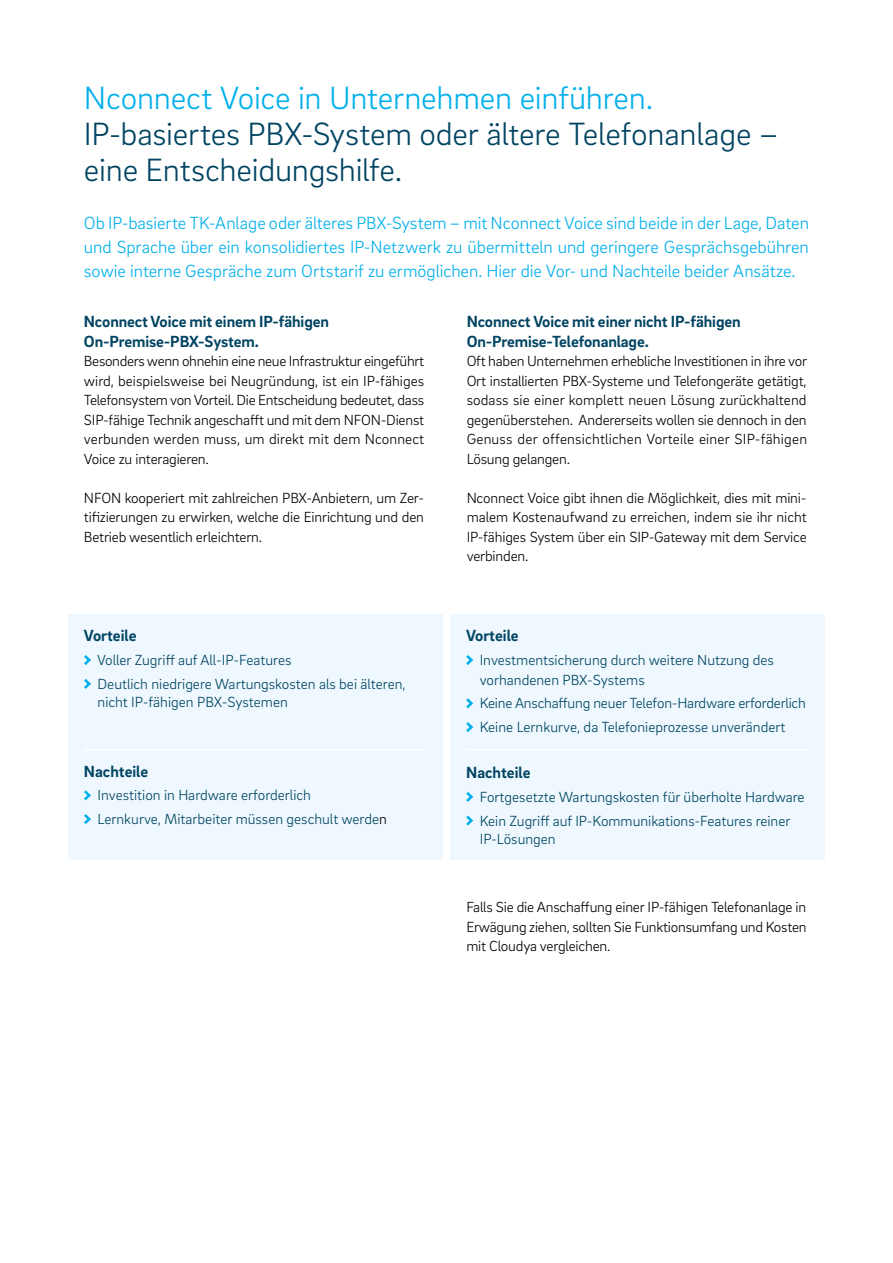
<style>
.page{position:relative;width:893px;height:1263px;background:#fff}
.page>*{position:absolute;margin:0;border:0;box-sizing:border-box;transform-origin:0 0}
.t1{font:300 33px/36px "Brix Sans";letter-spacing:-.01em;color:#004462}
.t2{font:300 33px "Brix Sans";letter-spacing:-.01em;color:#00b0eb}
.t3{font:300 18px/24px "Brix Sans";letter-spacing:-.005em;color:#00b0eb;text-align:justify}
.t4{font:700 16.5px/19.5px "Brix Sans";letter-spacing:-.005em;color:#004462}
.t5{font:300 15px/19.5px "Brix Sans";letter-spacing:-.01em;color:#000;text-align:justify}
.t6{font:300 15px/23.7px "Brix Sans";color:#004462}
.s1{color:#000}
</style>
<div class="page">
<div style="left:69px;top:614px;width:374px;height:245px;background:#eef8fe"></div>
<svg style="left:84px;top:655px;width:7px;height:10px"></svg>
<svg style="left:84px;top:678px;width:7px;height:11px"></svg>
<svg style="left:84px;top:790px;width:7px;height:11px"></svg>
<svg style="left:84px;top:814px;width:7px;height:10px"></svg>
<hr style="left:84px;top:749px;width:341px;height:2px;background:#fff">
<div style="left:451px;top:614px;width:374px;height:245px;background:#eef8fe"></div>
<svg style="left:466px;top:655px;width:7px;height:10px"></svg>
<svg style="left:466px;top:698px;width:7px;height:11px"></svg>
<svg style="left:466px;top:722px;width:7px;height:10px"></svg>
<svg style="left:466px;top:792px;width:7px;height:10px"></svg>
<svg style="left:466px;top:815px;width:7px;height:11px"></svg>
<hr style="left:466px;top:749px;width:340px;height:2px;background:#fff">
<h1 class="t2" style="left:84px;top:77px;width:571px">Nconnect Voice in Unternehmen einführen.</h1>
<h1 class="t1" style="left:84px;top:114px;width:696px">IP-basiertes PBX-System oder ältere Telefonanlage – eine Entscheidungshilfe.</h1>
<p class="t3" style="left:84px;top:210px;width:727px">Ob IP-basierte TK-Anlage oder älteres PBX-System – mit Nconnect Voice sind beide in der Lage, Daten und Sprache über ein konsolidiertes IP-Netzwerk zu übermitteln und geringere Gesprächsgebühren sowie interne Gespräche zum Ortstarif zu ermöglichen. Hier die Vor- und Nachteile beider Ansätze.</p>
<p class="t4" style="left:84px;top:311px;width:246px">Nconnect Voice mit einem IP-fähigen<br>On-Premise-PBX-System.</p>
<p class="t5" style="left:84px;top:351px;width:342px">Besonders wenn ohnehin eine neue Infrastruktur eingeführt wird, beispielsweise bei Neugründung, ist ein IP-fähiges Telefonsystem von Vorteil. Die Entscheidung bedeutet, dass SIP-fähige Technik angeschafft und mit dem NFON-Dienst verbunden werden muss, um direkt mit dem Nconnect Voice zu interagieren.</p>
<p class="t5" style="left:84px;top:487px;width:342px">NFON kooperiert mit zahlreichen PBX-Anbietern, um Zer&shy;tifizierungen zu erwirken, welche die Einrichtung und den Betrieb wesentlich erleichtern.</p>
<p class="t4" style="left:467px;top:311px;width:275px">Nconnect Voice mit einer nicht IP-fähigen<br>On-Premise-Telefonanlage.</p>
<p class="t5" style="left:467px;top:351px;width:342px">Oft haben Unternehmen erhebliche Investitionen in ihre vor Ort installierten PBX-Systeme und Telefongeräte getätigt, sodass sie einer komplett neuen Lösung zurückhaltend gegenüberstehen. Andererseits wollen sie dennoch in den Genuss der offensichtlichen Vorteile einer SIP-fähigen Lösung gelangen.</p>
<p class="t5" style="left:467px;top:487px;width:342px">Nconnect Voice gibt ihnen die Möglichkeit, dies mit mini&shy;malem Kostenaufwand zu erreichen, indem sie ihr nicht IP-fähiges System über ein SIP-Gateway mit dem Service verbinden.</p>
<p class="t4" style="left:84px;top:625px;width:54px">Vorteile</p>
<p class="t6" style="left:97px;top:648px;width:310px">Voller Zugriff auf All-IP-Features<br>Deutlich niedrigere Wartungskosten als bei älteren,</p>
<p class="t6" style="left:98px;top:689px;width:192px">nicht IP-fähigen PBX-Systemen</p>
<p class="t4" style="left:84px;top:761px;width:66px">Nachteile</p>
<p class="t6" style="left:98px;top:783px;width:291px">Investition in Hardware erforderlich<br>Lernkurve, Mitarbeiter müssen geschult werde<span class="s1">n</span></p>
<p class="t4" style="left:466px;top:625px;width:54px">Vorteile</p>
<p class="t6" style="left:480px;top:650px;width:296px;line-height:19.5px">Investmentsicherung durch weitere Nutzung des vorhandenen PBX-Systems</p>
<p class="t6" style="left:480px;top:691px;width:328px">Keine Anschaffung neuer Telefon-Hardware erforderlich<br>Keine Lernkurve, da Telefonieprozesse unverändert</p>
<p class="t4" style="left:466px;top:762px;width:66px">Nachteile</p>
<p class="t6" style="left:480px;top:784px;width:326px">Fortgesetzte Wartungskosten für überholte Hardware<br>Kein Zugriff auf IP-Kommunikations-Features reiner</p>
<p class="t6" style="left:480px;top:826px;width:77px">IP-Lösungen</p>
<p class="t5" style="left:466px;top:897px;width:342px">Falls Sie die Anschaffung einer IP-fähigen Telefonanlage in Erwägung ziehen, sollten Sie Funktionsumfang und Kosten mit Cloudya vergleichen.</p>
</div>
